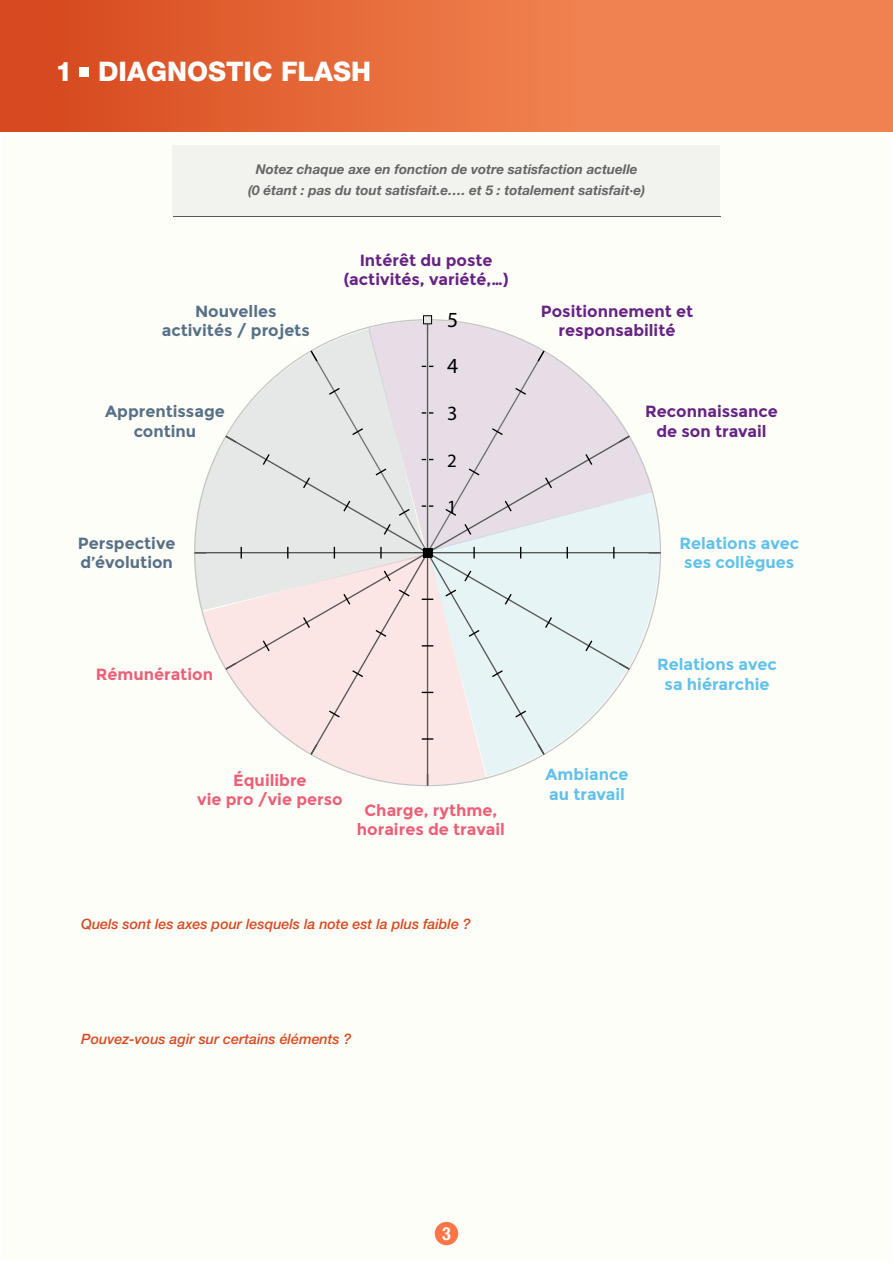
<style>
.page{position:relative;width:893px;height:1263px;background:#fefef9}
.page>*{position:absolute;margin:0;border:0;box-sizing:border-box;transform-origin:0 0}
.t1{font:800 27px "Helvetica Neue LT Std";color:#fff}
.t2{font:21.6px "Myriad Pro";color:#000}
.t3{font:20.25px "Myriad Pro";color:#000}
.t4{font:18.9px "Myriad Pro";color:#000}
.t5{font:18.75px "Myriad Pro";color:#000}
.t6{font:700 condensed 18px "Helvetica Neue LT Std";color:#fff}
.t7{font:700 16.2px/19.5px "Montserrat";color:#662383;text-align:center}
.t8{font:700 16.2px/19.5px "Montserrat";color:#577086;text-align:center}
.t9{font:700 16.2px/19.5px "Montserrat";color:#60c1eb;text-align:center}
.t10{font:700 16.2px/19.5px "Montserrat";color:#ec5f78;text-align:center}
.t11{font:italic 500 14.25px "Helvetica Neue LT Std";color:#d74921}
.t12{font:italic 700 13.5px/20.4px "Helvetica Neue LT Std";color:#656565;text-align:center}
</style>
<div class="page">
<div style="left:0;top:0;width:893px;height:132px;background:linear-gradient(to right,#d94e22,#f68f5c)"></div>
<div style="left:79px;top:67px;width:9px;height:9px;background:#fff"></div>
<svg style="left:195px;top:329px;width:173px;height:282px"></svg>
<svg style="left:368px;top:321px;width:285px;height:171px"></svg>
<svg style="left:486px;top:492px;width:173px;height:285px"></svg>
<svg style="left:202px;top:553px;width:284px;height:232px"></svg>
<hr style="left:428px;top:552px;width:232px;height:1px;background:#575756">
<hr style="left:427px;top:553px;width:1px;height:232px;background:#575756">
<hr style="left:195px;top:552px;width:233px;height:1px;background:#575756">
<hr style="left:426px;top:320px;width:3px;height:233px;background:#e8e8e8">
<hr style="left:427px;top:320px;width:1px;height:233px;background:#575756">
<svg style="left:224px;top:349px;width:407px;height:407px;background:#e8e5e7"></svg>
<div style="left:423px;top:316px;width:9px;height:8px;background:#e8e8e8"></div>
<div style="left:423px;top:315px;width:9px;height:9px;border:1px solid #000"></div>
<div style="left:423px;top:549px;width:9px;height:8px;background:#000"></div>
<div style="left:423px;top:548px;width:9px;height:9px;border:1px solid #000"></div>
<div style="left:172px;top:146px;width:548px;height:70px;background:#f2f2ef"></div>
<hr style="left:173px;top:216px;width:548px;height:1px;background:#575756">
<div style="left:435px;top:1222px;width:23px;height:23px;background:#ff7547;border-radius:50%"></div>
<h1 class="t1" style="left:56px;top:56px;width:317px">1 DIAGNOSTIC FLASH</h1>
<p class="t12" style="left:248px;top:159px;width:398px">Notez chaque axe en fonction de votre satisfaction actuelle<br>(0 étant : pas du tout satisfait.e…. et 5 : totalement satisfait·e)</p>
<p class="t7" style="left:344px;top:251px;width:166px">Intérêt du poste (activités, variété,…)</p>
<p class="t8" style="left:162px;top:302px;width:150px">Nouvelles activités / projets</p>
<h2 class="t2" style="left:447px;top:306px;width:13px">5</h2>
<p class="t7" style="left:541px;top:302px;width:154px">Positionnement et responsabilité</p>
<h2 class="t2" style="left:447px;top:353px;width:13px">4</h2>
<p class="t8" style="left:105px;top:402px;width:121px">Apprentissage continu</p>
<h3 class="t3" style="left:447px;top:401px;width:12px">3</h3>
<p class="t7" style="left:645px;top:402px;width:134px">Reconnaissance de son travail</p>
<h3 class="t4" style="left:447px;top:448px;width:11px">2</h3>
<h3 class="t5" style="left:447px;top:495px;width:11px">1</h3>
<p class="t8" style="left:78px;top:533px;width:99px;text-align:left">Perspective d’évolution</p>
<p class="t9" style="left:679px;top:533px;width:121px">Relations avec ses collègues</p>
<p class="t10" style="left:96px;top:665px;width:119px">Rémunération</p>
<p class="t10" style="left:197px;top:770px;width:147px">Équilibre<br>vie pro /vie perso</p>
<p class="t10" style="left:357px;top:800px;width:149px">Charge, rythme, horaires de travail</p>
<p class="t11" style="left:81px;top:916px;width:391px">Quels sont les axes pour lesquels la note est la plus faible ?</p>
<p class="t9" style="left:657px;top:655px;width:121px">Relations avec sa hiérarchie</p>
<p class="t9" style="left:546px;top:765px;width:84px;text-align:left">Ambiance au travail</p>
<p class="t11" style="left:81px;top:1030px;width:272px">Pouvez-vous agir sur certains éléments ?</p>
<h3 class="t6" style="left:442px;top:1222px;width:10px">3</h3>
</div>
